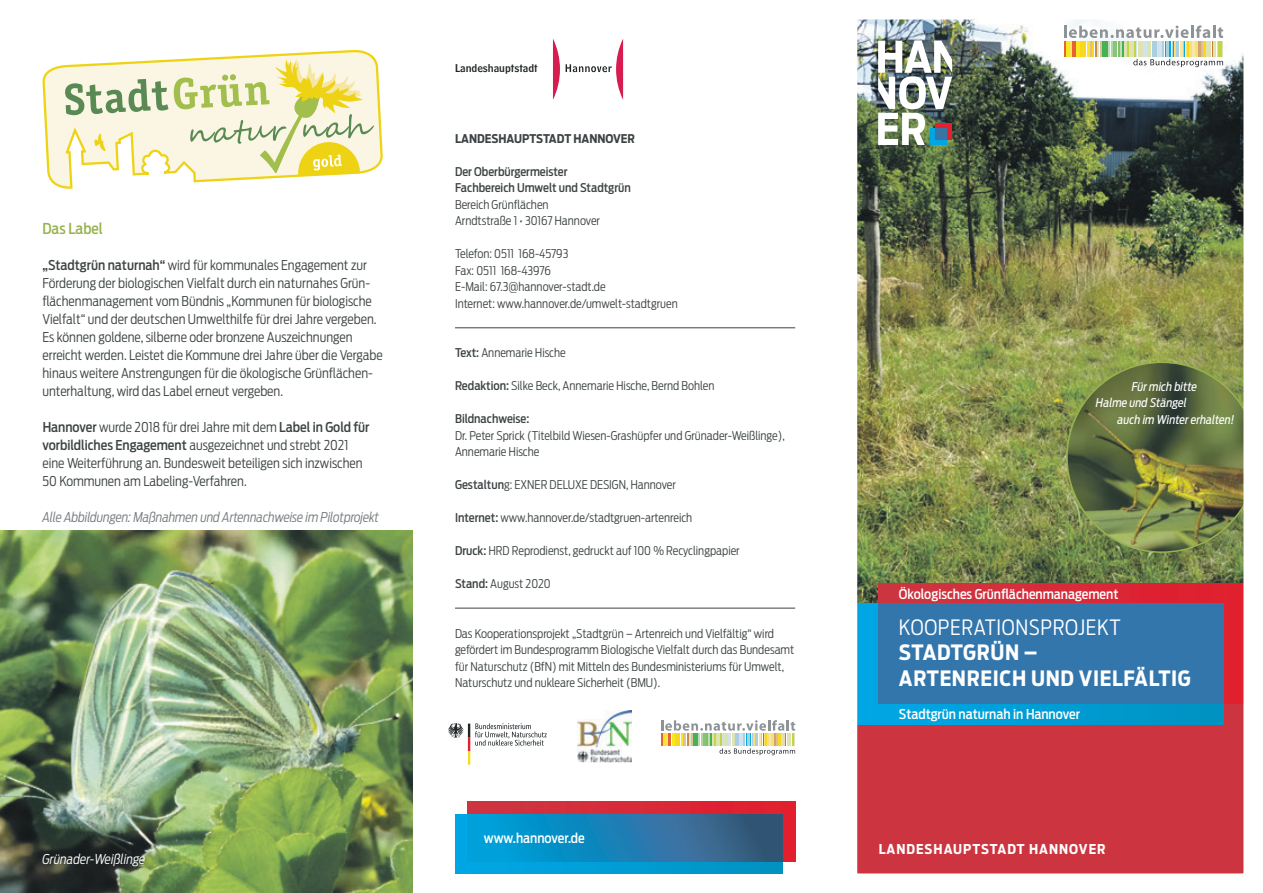
<style>
.page{position:relative;width:1263px;height:893px;background:#fff}
.page>*{position:absolute;margin:0;border:0;box-sizing:border-box;transform-origin:0 0}
.t1{font:700 21px/25.5px "Antenna Cond";letter-spacing:.03em;color:#fff}
.t2{font:300 21px "Antenna Cond";letter-spacing:.03em;color:#fff}
.t3{font:500 15px "Antenna Cond";color:#98b24e}
.t4{font:300 13.5px/18px "Antenna Cond";color:#3d4344}
.t5{font:500 13.5px "Antenna Cond";color:#fff}
.t6{font:italic 300 13.5px "Antenna Cond";letter-spacing:-.01em;color:#777d80}
.t7{font:700 13.5px "Antenna Cond";letter-spacing:.075em;color:#fff}
.t8{font:italic 300 13.5px "Antenna Cond";color:#fff}
.t9{font:300 12px/16.5px "Antenna Cond";color:#3d4344}
.t10{font:500 12px/16.5px "Antenna Cond";color:#3d4344}
.t11{font:italic 12px "Antenna Cond";color:#fff}
.t12{font:700 12px "Antenna Cond";color:#3d4344}
.t13{font:10.5px "HM Headline";color:#202527}
.s1{font-weight:500}
</style>
<div class="page">
<img style="left:859px;top:21px;width:383px;height:583px">
<img style="left:0;top:531px;width:412px;height:362px">
<div style="left:857px;top:669px;width:387px;height:205px;background:#cc3540"></div>
<div style="left:857px;top:604px;width:366px;height:120px;background:linear-gradient(to right,#00a8e7,#0092c2)"></div>
<svg style="left:878px;top:583px;width:364px;height:121px;background:#d12b3b"></svg>
<div style="left:878px;top:604px;width:345px;height:100px;background:#3376ac"></div>
<div style="left:455px;top:814px;width:327px;height:60px;background:linear-gradient(to right,#00a8e7,#0092c2)"></div>
<div style="left:468px;top:801px;width:327px;height:60px;background:linear-gradient(to right,#cd3642,#df1e2f)"></div>
<svg style="left:468px;top:814px;width:314px;height:47px;background:#1d7dad"></svg>
<svg style="left:553px;top:39px;width:7px;height:61px"></svg>
<svg style="left:566px;top:39px;width:57px;height:61px"></svg>
<svg style="left:43px;top:50px;width:340px;height:139px"></svg>
<svg style="left:65px;top:58px;width:309px;height:118px;background:#eae8bc"></svg>
<img style="left:578px;top:710px;width:53px;height:52px">
<svg style="left:661px;top:720px;width:134px;height:35px"></svg>
<svg style="left:448px;top:723px;width:99px;height:42px"></svg>
<svg style="left:1064px;top:26px;width:159px;height:41px"></svg>
<img style="left:878px;top:40px;width:74px;height:105px">
<img style="left:1067px;top:362px;width:190px;height:190px;border-radius:95px">
<hr style="left:455px;top:327px;width:340px;height:1px;background:#3d4344">
<hr style="left:455px;top:608px;width:340px;height:1px;background:#3d4344">
<p class="t3" style="left:43px;top:220px;width:62px">Das Label</p>
<p class="t4" style="left:43px;top:256px;width:342px"><span class="s1">„Stadtgrün naturnah“</span> wird für kommunales Engagement zur Förderung der biologischen Vielfalt durch ein naturnahes Grün&shy;flächenmanagement vom Bündnis „Kommunen für biologische Vielfalt“ und der deutschen Umwelthilfe für drei Jahre vergeben.<br>Es können goldene, silberne oder bronzene Auszeichnungen erreicht werden. Leistet die Kommune drei Jahre über die Vergabe hinaus weitere Anstrengungen für die ökologische Grünflächen&shy;unterhaltung, wird das Label erneut vergeben.</p>
<p class="t4" style="left:43px;top:418px;width:328px"><span class="s1">Hannover</span> wurde 2018 für drei Jahre mit dem <span class="s1">Label in Gold für vorbildliches Engagement</span> ausgezeichnet und strebt 2021 eine Weiterführung an. Bundesweit beteiligen sich inzwischen 50 Kommunen am Labeling-Verfahren.</p>
<p class="t6" style="left:43px;top:509px;width:338px">Alle Abbildungen: Maßnahmen und Artennachweise im Pilotprojekt</p>
<p class="t8" style="left:43px;top:851px;width:104px">Grünader-Weißlinge</p>
<p class="t13" style="left:455px;top:59px;width:84px">Landeshauptstadt</p>
<p class="t12" style="left:455px;top:131px;width:182px">LANDESHAUPTSTADT HANNOVER</p>
<p class="t10" style="left:455px;top:163px;width:177px">Der Oberbürgermeister<br>Fachbereich Umwelt und Stadtgrün</p>
<p class="t9" style="left:455px;top:196px;width:147px">Bereich Grünflächen<br>Arndtstraße 1 • 30167 Hannover</p>
<p class="t9" style="left:455px;top:245px;width:224px">Telefon: 0511 168-45793<br>Fax: 0511 168-43976<br>E-Mail: 67.3@hannover-stadt.de<br>Internet: www.hannover.de/umwelt-stadtgruen</p>
<p class="t9" style="left:455px;top:344px;width:112px"><span class="s1">Text:</span> Annemarie Hische</p>
<p class="t9" style="left:455px;top:377px;width:261px"><span class="s1">Redaktion:</span> Silke Beck, Annemarie Hische, Bernd Bohlen</p>
<p class="t10" style="left:455px;top:410px;width:76px">Bildnachweise:</p>
<p class="t9" style="left:455px;top:427px;width:331px">Dr. Peter Sprick (Titelbild Wiesen-Grashüpfer und Grünader-Weißlinge),<br>Annemarie Hische</p>
<p class="t9" style="left:455px;top:476px;width:222px"><span class="s1">Gestaltun</span>g: EXNER DELUXE DESIGN, Hannover</p>
<p class="t9" style="left:455px;top:509px;width:239px"><span class="s1">Internet:</span> www.hannover.de/stadtgruen-artenreich</p>
<p class="t9" style="left:455px;top:542px;width:286px"><span class="s1">Druck:</span> HRD Reprodienst, gedruckt auf 100 % Recyclingpapier</p>
<p class="t9" style="left:455px;top:575px;width:97px"><span class="s1">Stand:</span> August 2020</p>
<p class="t9" style="left:455px;top:625px;width:341px">Das Kooperationsprojekt „Stadtgrün – Artenreich und Vielfältig“ wird gefördert im Bundesprogramm Biologische Vielfalt durch das Bundesamt für Naturschutz (BfN) mit Mitteln des Bundesministeriums für Umwelt, Naturschutz und nukleare Sicherheit (BMU).</p>
<p class="t5" style="left:484px;top:830px;width:102px">www.hannover.de</p>
<p class="t11" style="left:1132px;top:379px;width:67px">Für mich bitte</p>
<p class="t11" style="left:1096px;top:396px;width:92px">Halme und Stängel</p>
<p class="t11" style="left:1117px;top:412px;width:118px">auch im Winter erhalten!</p>
<p class="t5" style="left:899px;top:586px;width:221px">Ökologisches Grünflächenmanagement</p>
<h1 class="t2" style="left:899px;top:614px;width:223px">KOOPERATIONSPROJEKT</h1>
<h1 class="t1" style="left:899px;top:640px;width:293px">STADTGRÜN –<br>ARTENREICH UND VIELFÄLTIG</h1>
<p class="t5" style="left:899px;top:706px;width:182px">Stadtgrün naturnah in Hannover</p>
<p class="t7" style="left:879px;top:841px;width:228px">LANDESHAUPTSTADT HANNOVER</p>
</div>
